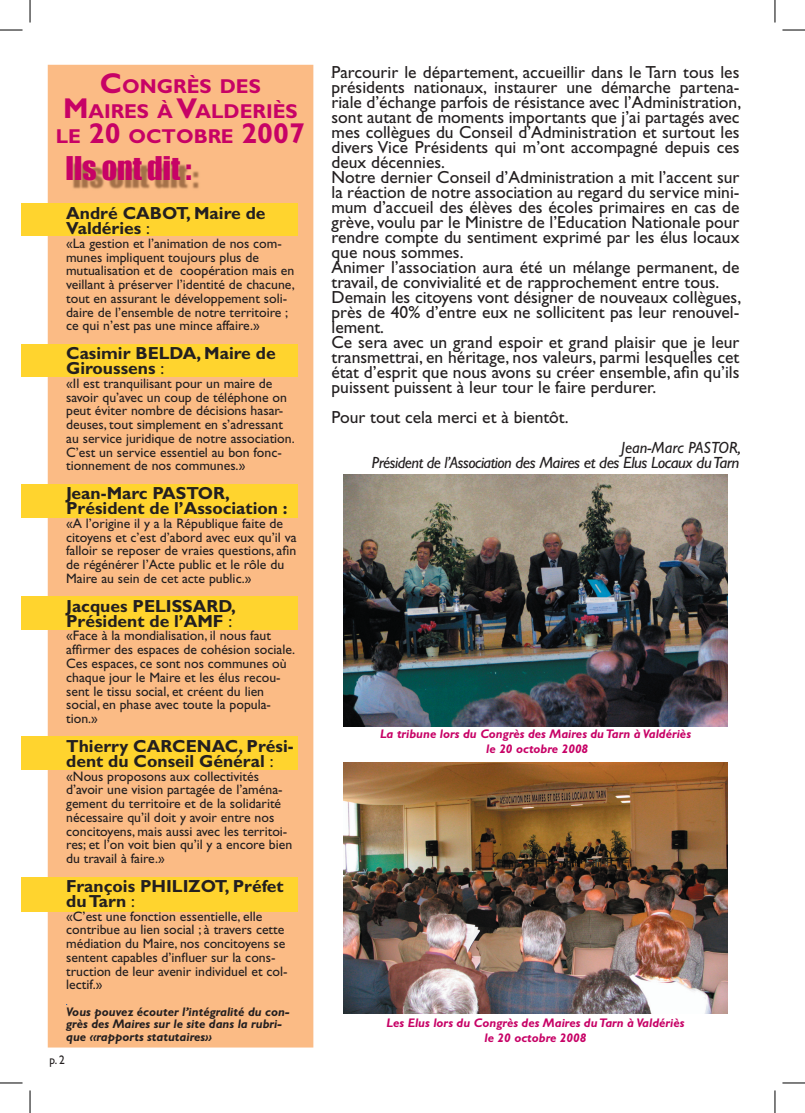
<style>
.page{position:relative;width:805px;height:1113px;background:#fff}
.page>*{position:absolute;margin:0;border:0;box-sizing:border-box;transform-origin:0 0}
.t1{font:30px "Impact";color:#c70266}
.t2{font:700 20.12px/25px "Gill Sans";color:#c70266;text-align:center}
.t3{font:17.5px/15px "Gill Sans";color:#231f20}
.t4{font:700 17.5px/15px "Gill Sans";color:#231f20}
.t5{font:italic 16.25px/15px "Gill Sans";letter-spacing:-.03em;color:#231f20;text-align:right}
.t6{font:13.75px/13.8px "Gill Sans";color:#231f20}
.t7{font:italic 700 12.5px/15px "Gill Sans";color:#c70266;text-align:center}
.t8{font:italic 700 12.5px/12.5px "Gill Sans";color:#231f20}
.t9{font:12.5px "Gill Sans";color:#231f20;scale:.9 1}
.s1{font-size:28.75px}
.s2{font-weight:400}
</style>
<div class="page">
<div style="left:48px;top:65px;width:265px;height:982px;background:#fbbb85"></div>
<img style="left:71px;top:161px;width:129px;height:29px">
<div style="left:21px;top:203px;width:276px;height:33px;background:#ffd42e"></div>
<div style="left:21px;top:344px;width:276px;height:33px;background:#ffd42e"></div>
<div style="left:21px;top:484px;width:276px;height:33px;background:#ffd42e"></div>
<div style="left:21px;top:596px;width:276px;height:33px;background:#ffd42e"></div>
<div style="left:21px;top:736px;width:276px;height:33px;background:#ffd42e"></div>
<div style="left:21px;top:877px;width:276px;height:34px;background:#ffd42e"></div>
<img style="left:344px;top:475px;width:382px;height:251px">
<img style="left:344px;top:762px;width:382px;height:251px">
<svg style="left:30px;top:0;width:1px;height:22px"></svg>
<svg style="left:0;top:30px;width:22px;height:1px"></svg>
<svg style="left:774px;top:0;width:1px;height:22px"></svg>
<svg style="left:782px;top:30px;width:22px;height:1px"></svg>
<svg style="left:30px;top:1090px;width:1px;height:22px"></svg>
<svg style="left:0;top:1082px;width:22px;height:1px"></svg>
<svg style="left:774px;top:1090px;width:1px;height:22px"></svg>
<svg style="left:782px;top:1082px;width:22px;height:1px"></svg>
<h2 class="t2" style="left:56px;top:74px;width:250px"><span class="s1">C</span>ONGRÈS DES<br><span class="s1">M</span>AIRES À <span class="s1">V</span>ALDERIÈS<br>LE <span class="s1">20</span> OCTOBRE <span class="s1">2007</span></h2>
<h1 class="t1" style="left:65px;top:145px;width:128px">Ils ont dit :</h1>
<p class="t4" style="left:66px;top:205px;width:201px">André CABOT, Maire de<br>Valdéries <span class="s2">:</span></p>
<p class="t6" style="left:66px;top:236px;width:230px">«La gestion et l’animation de nos com&shy;munes impliquent toujours plus de mutualisation et de coopération mais en veillant à préserver l’identité de chacune, tout en assurant le développement soli&shy;daire de l’ensemble de notre territoire ; ce qui n’est pas une mince affaire.»</p>
<p class="t4" style="left:66px;top:345px;width:211px">Casimir BELDA, Maire de<br>Giroussens <span class="s2">:</span></p>
<p class="t6" style="left:66px;top:376px;width:230px">«Il est tranquilisant pour un maire de savoir qu’avec un coup de téléphone on peut éviter nombre de décisions hasar&shy;deuses, tout simplement en s’adressant au service juridique de notre association.<br>C’est un service essentiel au bon fonc&shy;tionnement de nos communes.»</p>
<p class="t4" style="left:66px;top:485px;width:223px">Jean-Marc PASTOR,<br>Président de l’Association :</p>
<p class="t6" style="left:66px;top:516px;width:232px">«A l’origine il y a la République faite de citoyens et c’est d’abord avec eux qu’il va falloir se reposer de vraies questions, afin de régénérer l’Acte public et le rôle du Maire au sein de cet acte public.»</p>
<p class="t4" style="left:66px;top:598px;width:171px">Jacques PELISSARD,<br>Président de l’AMF <span class="s2">:</span></p>
<p class="t6" style="left:66px;top:629px;width:230px">«Face à la mondialisation, il nous faut affirmer des espaces de cohésion sociale.<br>Ces espaces, ce sont nos communes où chaque jour le Maire et les élus recou&shy;sent le tissu social, et créent du lien social, en phase avec toute la popula&shy;tion.»</p>
<p class="t4" style="left:66px;top:738px;width:229px">Thierry CARCENAC, Prési&shy;dent du Conseil Général <span class="s2">:</span></p>
<p class="t6" style="left:66px;top:769px;width:227px">«Nous proposons aux collectivités d’avoir une vision partagée de l’aména&shy;gement du territoire et de la solidarité nécessaire qu’il doit y avoir entre nos concitoyens, mais aussi avec les territoi&shy;res; et l’on voit bien qu’il y a encore bien du travail à faire.»</p>
<p class="t4" style="left:66px;top:878px;width:219px">François PHILIZOT, Préfet du Tarn <span class="s2">:</span></p>
<p class="t6" style="left:66px;top:909px;width:223px">«C’est une fonction essentielle, elle contribue au lien social ; à travers cette médiation du Maire, nos concitoyens se sentent capables d’influer sur la cons&shy;truction de leur avenir individuel et col&shy;lectif.»</p>
<p class="t8" style="left:66px;top:1005px;width:224px">Vous pouvez écouter l’intégralité du con&shy;grès des Maires sur le site dans la rubri&shy;que «rapports statutaires»</p>
<p class="t9" style="left:49px;top:1052px;width:19px">p. 2</p>
<p class="t3" style="left:331px;top:65px;width:411px">Parcourir le département, accueillir dans le Tarn tous les présidents nationaux, instaurer une démarche partena&shy;riale d’échange parfois de résistance avec l’Administration, sont autant de moments importants que j’ai partagés avec mes collègues du Conseil d’Administration et surtout les divers Vice Présidents qui m’ont accompagné depuis ces deux décennies.<br>Notre dernier Conseil d’Administration a mit l’accent sur la réaction de notre association au regard du service mini&shy;mum d’accueil des élèves des écoles primaires en cas de grève, voulu par le Ministre de l’Education Nationale pour rendre compte du sentiment exprimé par les élus locaux que nous sommes.<br>Animer l’association aura été un mélange permanent, de travail, de convivialité et de rapprochement entre tous.<br>Demain les citoyens vont désigner de nouveaux collègues, près de 40% d’entre eux ne sollicitent pas leur renouvel&shy;lement.<br>Ce sera avec un grand espoir et grand plaisir que je leur transmettrai, en héritage, nos valeurs, parmi lesquelles cet état d’esprit que nous avons su créer ensemble, afin qu’ils puissent puissent à leur tour le faire perdurer.</p>
<p class="t3" style="left:331px;top:410px;width:238px">Pour tout cela merci et à bientôt.</p>
<p class="t5" style="left:371px;top:440px;width:370px">Jean-Marc PASTOR,<br>Président de l’Association des Maires et des Elus Locaux du Tarn</p>
<p class="t7" style="left:380px;top:726px;width:312px">La tribune lors du Congrès des Maires du Tarn à Valdériès le 20 octobre 2008</p>
<p class="t7" style="left:386px;top:1015px;width:299px">Les Elus lors du Congrès des Maires du Tarn à Valdériès le 20 octobre 2008</p>
</div>
